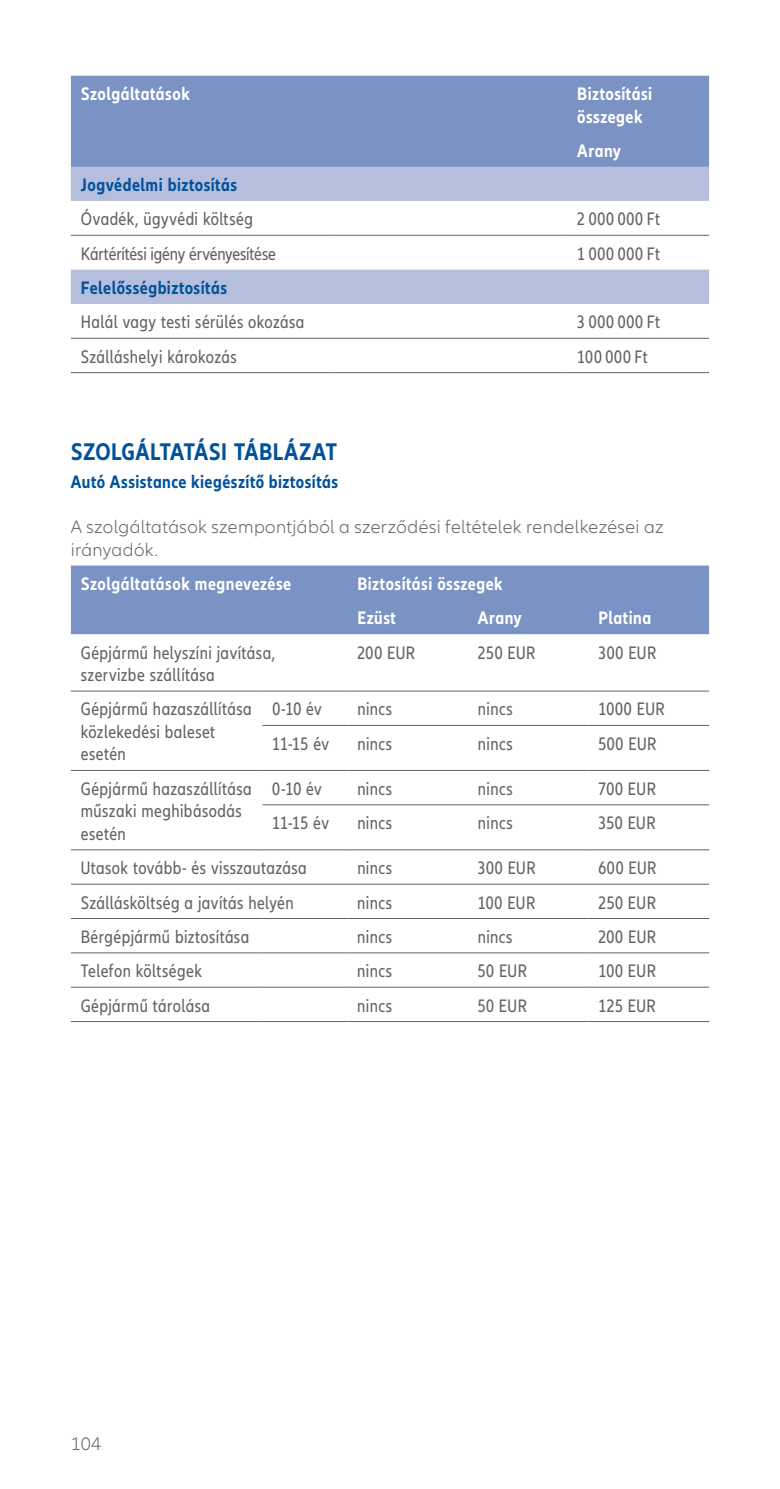
<style>
.page{position:relative;width:780px;height:1489px;background:#fff}
.page>*{position:absolute;margin:0;border:0;box-sizing:border-box;transform-origin:0 0}
.t1{font:700 condensed 25px "Allianz Neo";letter-spacing:.02em;color:#01529a}
.t2{font:condensed 18.75px/22.5px "Allianz Neo";letter-spacing:.025em;color:#636366}
.t3{font:700 condensed 18.75px/22.5px "Allianz Neo";letter-spacing:.025em;color:#fff}
.t4{font:300 18.75px/22.5px "Allianz Neo";letter-spacing:.02em;color:#636366}
.t5{font:700 condensed 18.75px "Allianz Neo";letter-spacing:.025em;color:#01529a}
.t6{font:condensed 18.75px "Allianz Neo";letter-spacing:-.005em;color:#636366}
</style>
<div class="page">
<div style="left:71px;top:76px;width:638px;height:91px;background:#7a92c4"></div>
<svg style="left:71px;top:167px;width:638px;height:137px"></svg>
<hr style="left:71px;top:235px;width:259px;height:1px;background:#636366">
<hr style="left:330px;top:235px;width:237px;height:1px;background:#636366">
<hr style="left:567px;top:235px;width:142px;height:1px;background:#636366">
<hr style="left:71px;top:338px;width:259px;height:1px;background:#636366">
<hr style="left:330px;top:338px;width:237px;height:1px;background:#636366">
<hr style="left:567px;top:338px;width:142px;height:1px;background:#636366">
<hr style="left:71px;top:372px;width:259px;height:1px;background:#636366">
<hr style="left:330px;top:372px;width:237px;height:1px;background:#636366">
<hr style="left:567px;top:372px;width:142px;height:1px;background:#636366">
<div style="left:71px;top:565px;width:638px;height:69px;background:#7a92c4"></div>
<hr style="left:71px;top:690px;width:191px;height:1px;background:#636366">
<hr style="left:262px;top:690px;width:85px;height:1px;background:#636366">
<hr style="left:347px;top:690px;width:121px;height:1px;background:#636366">
<hr style="left:468px;top:690px;width:120px;height:1px;background:#636366">
<hr style="left:588px;top:690px;width:121px;height:1px;background:#636366">
<hr style="left:262px;top:725px;width:85px;height:1px;background:#636366">
<hr style="left:347px;top:725px;width:121px;height:1px;background:#636366">
<hr style="left:468px;top:725px;width:120px;height:1px;background:#636366">
<hr style="left:588px;top:725px;width:121px;height:1px;background:#636366">
<hr style="left:71px;top:770px;width:191px;height:1px;background:#636366">
<hr style="left:262px;top:770px;width:85px;height:1px;background:#636366">
<hr style="left:347px;top:770px;width:121px;height:1px;background:#636366">
<hr style="left:468px;top:770px;width:120px;height:1px;background:#636366">
<hr style="left:588px;top:770px;width:121px;height:1px;background:#636366">
<hr style="left:262px;top:804px;width:85px;height:1px;background:#636366">
<hr style="left:347px;top:804px;width:121px;height:1px;background:#636366">
<hr style="left:468px;top:804px;width:120px;height:1px;background:#636366">
<hr style="left:588px;top:804px;width:121px;height:1px;background:#636366">
<hr style="left:71px;top:849px;width:191px;height:1px;background:#636366">
<hr style="left:262px;top:849px;width:85px;height:1px;background:#636366">
<hr style="left:347px;top:849px;width:121px;height:1px;background:#636366">
<hr style="left:468px;top:849px;width:120px;height:1px;background:#636366">
<hr style="left:588px;top:849px;width:121px;height:1px;background:#636366">
<hr style="left:71px;top:883px;width:191px;height:1px;background:#636366">
<hr style="left:262px;top:883px;width:85px;height:1px;background:#636366">
<hr style="left:347px;top:883px;width:121px;height:1px;background:#636366">
<hr style="left:468px;top:883px;width:120px;height:1px;background:#636366">
<hr style="left:588px;top:883px;width:121px;height:1px;background:#636366">
<hr style="left:71px;top:918px;width:191px;height:1px;background:#636366">
<hr style="left:262px;top:918px;width:85px;height:1px;background:#636366">
<hr style="left:347px;top:918px;width:121px;height:1px;background:#636366">
<hr style="left:468px;top:918px;width:120px;height:1px;background:#636366">
<hr style="left:588px;top:918px;width:121px;height:1px;background:#636366">
<hr style="left:71px;top:952px;width:191px;height:1px;background:#636366">
<hr style="left:262px;top:952px;width:85px;height:1px;background:#636366">
<hr style="left:347px;top:952px;width:121px;height:1px;background:#636366">
<hr style="left:468px;top:952px;width:120px;height:1px;background:#636366">
<hr style="left:588px;top:952px;width:121px;height:1px;background:#636366">
<hr style="left:71px;top:986px;width:191px;height:1px;background:#636366">
<hr style="left:262px;top:986px;width:85px;height:1px;background:#636366">
<hr style="left:347px;top:986px;width:121px;height:1px;background:#636366">
<hr style="left:468px;top:986px;width:120px;height:1px;background:#636366">
<hr style="left:588px;top:986px;width:121px;height:1px;background:#636366">
<hr style="left:71px;top:1021px;width:191px;height:1px;background:#636366">
<hr style="left:262px;top:1021px;width:85px;height:1px;background:#636366">
<hr style="left:347px;top:1021px;width:121px;height:1px;background:#636366">
<hr style="left:468px;top:1021px;width:120px;height:1px;background:#636366">
<hr style="left:588px;top:1021px;width:121px;height:1px;background:#636366">
<p class="t3" style="left:81px;top:83px;width:110px">Szolgáltatások</p>
<p class="t3" style="left:577px;top:83px;width:76px">Biztosítási összegek</p>
<p class="t3" style="left:577px;top:140px;width:45px">Arany</p>
<p class="t5" style="left:81px;top:174px;width:158px">Jogvédelmi biztosítás</p>
<p class="t2" style="left:81px;top:208px;width:173px">Óvadék, ügyvédi költség</p>
<p class="t2" style="left:577px;top:208px;width:84px">2 000 000 Ft</p>
<p class="t6" style="left:81px;top:243px;width:196px">Kártérítési igény érvényesítése</p>
<p class="t2" style="left:577px;top:242px;width:84px">1 000 000 Ft</p>
<p class="t5" style="left:81px;top:277px;width:148px">Felelősségbiztosítás</p>
<p class="t2" style="left:81px;top:311px;width:225px">Halál vagy testi sérülés okozása</p>
<p class="t2" style="left:577px;top:311px;width:84px">3 000 000 Ft</p>
<p class="t2" style="left:81px;top:345px;width:157px">Szálláshelyi károkozás</p>
<p class="t2" style="left:577px;top:345px;width:72px">100 000 Ft</p>
<h1 class="t1" style="left:71px;top:437px;width:268px">Szolgáltatási táblázat</h1>
<p class="t5" style="left:71px;top:471px;width:269px">Autó Assistance kiegészítő biztosítás</p>
<p class="t4" style="left:71px;top:516px;width:594px">A szolgáltatások szempontjából a szerződési feltételek rendelkezései az irányadók.</p>
<p class="t3" style="left:81px;top:573px;width:212px">Szolgáltatások megnevezése</p>
<p class="t3" style="left:357px;top:567px;width:147px;line-height:34.2px">Biztosítási összegek<br>Ezüst</p>
<p class="t3" style="left:478px;top:607px;width:45px">Arany</p>
<p class="t3" style="left:598px;top:607px;width:54px">Platina</p>
<p class="t2" style="left:81px;top:641px;width:196px">Gépjármű helyszíni javítása, szervizbe szállítása</p>
<p class="t2" style="left:357px;top:641px;width:59px">200 EUR</p>
<p class="t2" style="left:478px;top:641px;width:59px">250 EUR</p>
<p class="t2" style="left:598px;top:641px;width:59px">300 EUR</p>
<p class="t2" style="left:81px;top:698px;width:172px">Gépjármű hazaszállítása közlekedési baleset esetén</p>
<p class="t2" style="left:272px;top:698px;width:51px">0-10 év</p>
<p class="t2" style="left:357px;top:698px;width:36px">nincs</p>
<p class="t2" style="left:478px;top:698px;width:36px">nincs</p>
<p class="t2" style="left:598px;top:698px;width:68px">1000 EUR</p>
<p class="t2" style="left:272px;top:732px;width:58px">11-15 év</p>
<p class="t2" style="left:357px;top:732px;width:36px">nincs</p>
<p class="t2" style="left:478px;top:732px;width:36px">nincs</p>
<p class="t2" style="left:598px;top:732px;width:60px">500 EUR</p>
<p class="t2" style="left:81px;top:777px;width:172px">Gépjármű hazaszállítása műszaki meghibásodás esetén</p>
<p class="t2" style="left:272px;top:777px;width:51px">0-10 év</p>
<p class="t2" style="left:357px;top:777px;width:36px">nincs</p>
<p class="t2" style="left:478px;top:777px;width:36px">nincs</p>
<p class="t2" style="left:598px;top:777px;width:59px">700 EUR</p>
<p class="t2" style="left:272px;top:812px;width:58px">11-15 év</p>
<p class="t2" style="left:357px;top:812px;width:36px">nincs</p>
<p class="t2" style="left:478px;top:812px;width:36px">nincs</p>
<p class="t2" style="left:598px;top:812px;width:59px">350 EUR</p>
<p class="t2" style="left:81px;top:857px;width:227px">Utasok tovább- és visszautazása</p>
<p class="t2" style="left:357px;top:857px;width:36px">nincs</p>
<p class="t2" style="left:478px;top:857px;width:59px">300 EUR</p>
<p class="t2" style="left:598px;top:857px;width:60px">600 EUR</p>
<p class="t2" style="left:81px;top:891px;width:214px">Szállásköltség a javítás helyén</p>
<p class="t2" style="left:357px;top:891px;width:36px">nincs</p>
<p class="t2" style="left:478px;top:891px;width:59px">100 EUR</p>
<p class="t2" style="left:598px;top:891px;width:59px">250 EUR</p>
<p class="t2" style="left:81px;top:925px;width:170px">Bérgépjármű biztosítása</p>
<p class="t2" style="left:357px;top:925px;width:36px">nincs</p>
<p class="t2" style="left:478px;top:925px;width:36px">nincs</p>
<p class="t2" style="left:598px;top:925px;width:59px">200 EUR</p>
<p class="t2" style="left:81px;top:960px;width:123px">Telefon költségek</p>
<p class="t2" style="left:357px;top:960px;width:36px">nincs</p>
<p class="t2" style="left:478px;top:960px;width:51px">50 EUR</p>
<p class="t2" style="left:598px;top:960px;width:59px">100 EUR</p>
<p class="t2" style="left:81px;top:994px;width:131px">Gépjármű tárolása</p>
<p class="t2" style="left:357px;top:994px;width:36px">nincs</p>
<p class="t2" style="left:478px;top:994px;width:51px">50 EUR</p>
<p class="t2" style="left:598px;top:994px;width:59px">125 EUR</p>
<p class="t4" style="left:71px;top:1432px;width:32px">104</p>
</div>
